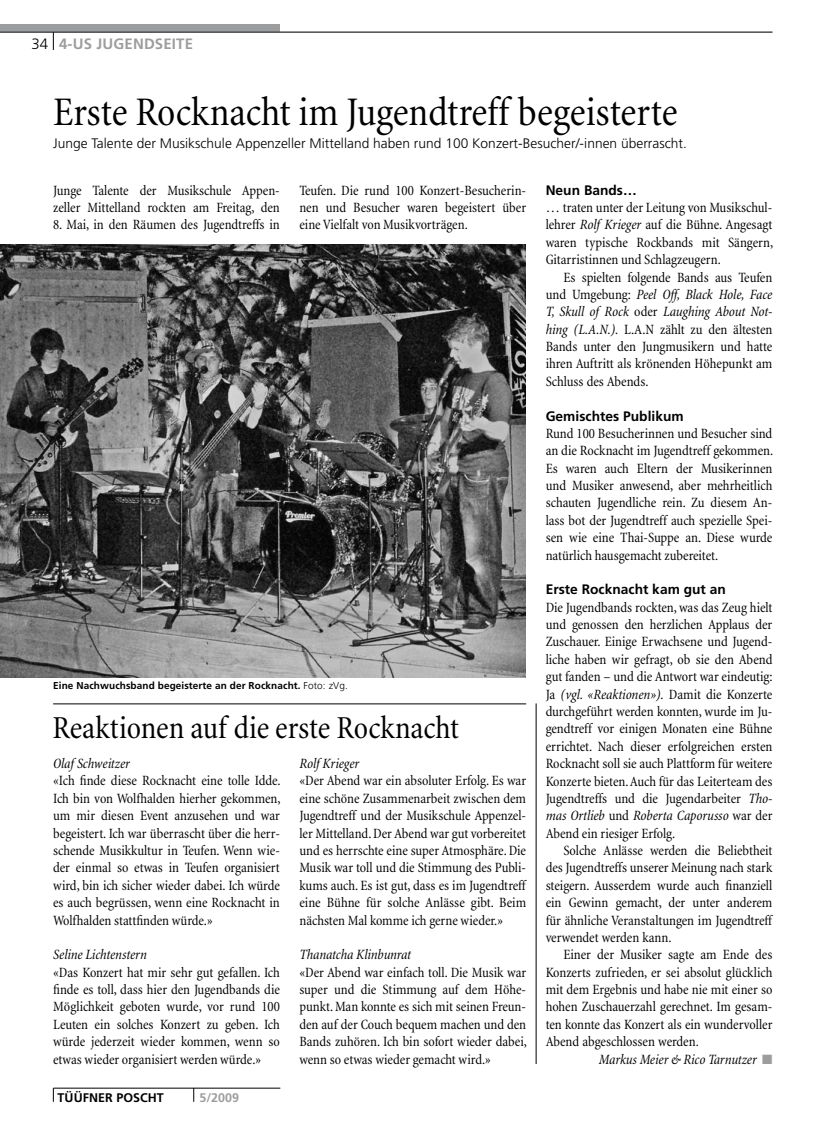
<style>
.page{position:relative;width:815px;height:1134px;background:#fff}
.page>*{position:absolute;margin:0;border:0;box-sizing:border-box;transform-origin:0 0}
.t1{font:condensed 41.25px "Minion";letter-spacing:-.005em;color:#000}
.t2{font:condensed 32.5px "Minion";letter-spacing:-.005em;color:#000}
.t3{font:700 15px "Frutiger";letter-spacing:.01em;color:#9c9d9f}
.t4{font:condensed 14.38px/17.4px "Minion";letter-spacing:-.005em;color:#000;text-align:justify}
.t5{font:italic condensed 14.38px "Minion";letter-spacing:-.01em;color:#000}
.t6{font:300 13.75px "Frutiger";color:#000}
.t7{font:700 13.75px "Frutiger";color:#000}
.t8{font:700 12.5px "Frutiger";letter-spacing:.005em;color:#000}
.t9{font:700 12.5px "Frutiger";color:#9c9d9f}
.t10{font:700 10px "Frutiger";letter-spacing:.01em;color:#000}
.s1{font-weight:300;color:#000}
.s2{font-style:italic}
.s3{color:#9c9d9f}
.s4{font-weight:300}
</style>
<div class="page">
<div style="left:0;top:25px;width:280px;height:7px;background:#9c9d9f"></div>
<hr style="left:0;top:32px;width:772px;height:1px;background:#000">
<svg style="left:53px;top:32px;width:1px;height:18px"></svg>
<hr style="left:54px;top:1088px;width:226px;height:1px;background:#000">
<svg style="left:53px;top:1088px;width:1px;height:14px"></svg>
<svg style="left:194px;top:1088px;width:1px;height:14px"></svg>
<hr style="left:53px;top:704px;width:473px;height:1px;background:#000">
<hr style="left:536px;top:703px;width:1px;height:361px;background:#000">
<img style="left:0;top:245px;width:526px;height:432px">
<p class="t3" style="left:31px;top:35px;width:163px"><span class="s1">34</span> 4-US JUGENDSEITE</p>
<h1 class="t1" style="left:53px;top:90px;width:626px">Erste Rocknacht im Jugendtreff begeisterte</h1>
<p class="t6" style="left:53px;top:136px;width:635px">Junge Talente der Musikschule Appenzeller Mittelland haben rund 100 Konzert-Besucher/-innen überrascht.</p>
<p class="t4" style="left:53px;top:182px;width:228px">Junge Talente der Musikschule Appen&shy;zeller Mittelland rockten am Freitag, den</p>
<p class="t4" style="left:53px;top:217px;width:228px">8. Mai, in den Räumen des Jugendtreffs in</p>
<p class="t4" style="left:299px;top:182px;width:228px">Teufen. Die rund 100 Konzert-Besucherin&shy;nen und Besucher waren begeistert über eine Vielfalt von Musikvorträgen.</p>
<p class="t7" style="left:546px;top:182px;width:93px">Neun Bands…</p>
<p class="t4" style="left:546px;top:199px;width:229px">… traten unter der Leitung von Musikschul&shy;lehrer <span class="s2">Rolf Krieger</span> auf die Bühne. Angesagt waren typische Rockbands mit Sängern, Gitarristinnen und Schlagzeugern.</p>
<p class="t4" style="left:546px;top:269px;width:228px;text-indent:18px">Es spielten folgende Bands aus Teufen und Umgebung: <span class="s2">Peel Off, Black Hole, Face T, Skull of Rock</span> oder <span class="s2">Laughing About Not&shy;hing (L.A.N.).</span> L.A.N zählt zu den ältesten Bands unter den Jungmusikern und hatte ihren Auftritt als krönenden Höhepunkt am Schluss des Abends.</p>
<p class="t7" style="left:546px;top:408px;width:140px">Gemischtes Publikum</p>
<p class="t4" style="left:546px;top:425px;width:229px">Rund 100 Besucherinnen und Besucher sind an die Rocknacht im Jugendtreff gekommen.<br>Es waren auch Eltern der Musikerinnen und Musiker anwesend, aber mehrheitlich schauten Jugendliche rein. Zu diesem An&shy;lass bot der Jugendtreff auch spezielle Spei&shy;sen wie eine Thai-Suppe an. Diese wurde natürlich hausgemacht zubereitet.</p>
<p class="t7" style="left:546px;top:581px;width:182px">Erste Rocknacht kam gut an</p>
<p class="t4" style="left:546px;top:599px;width:229px">Die Jugendbands rockten, was das Zeug hielt und genossen den herzlichen Applaus der Zuschauer. Einige Erwachsene und Jugend&shy;liche haben wir gefragt, ob sie den Abend gut fanden – und die Antwort war eindeutig:<br>Ja <span class="s2">(vgl. «Reaktionen»).</span> Damit die Konzerte durchgeführt werden konnten, wurde im Ju&shy;gendtreff vor einigen Monaten eine Bühne errichtet. Nach dieser erfolgreichen ersten Rocknacht soll sie auch Plattform für weitere Konzerte bieten. Auch für das Leiterteam des Jugendtreffs und die Jugendarbeiter <span class="s2">Tho&shy;mas Ortlieb</span> und <span class="s2">Roberta Caporusso</span> war der Abend ein riesiger Erfolg.</p>
<p class="t4" style="left:546px;top:842px;width:228px;text-indent:18px">Solche Anlässe werden die Beliebtheit des Jugendtreffs unserer Meinung nach stark steigern. Ausserdem wurde auch finanziell ein Gewinn gemacht, der unter anderem für ähnliche Veranstaltungen im Jugendtreff verwendet werden kann.</p>
<p class="t4" style="left:546px;top:946px;width:228px;text-indent:18px">Einer der Musiker sagte am Ende des Konzerts zufrieden, er sei absolut glücklich mit dem Ergebnis und habe nie mit einer so hohen Zuschauerzahl gerechnet. Im gesam&shy;ten konnte das Konzert als ein wundervoller Abend abgeschlossen werden.</p>
<p class="t5" style="left:599px;top:1052px;width:175px">Markus Meier &amp; Rico Tarnutzer <span class="s3">■</span></p>
<p class="t10" style="left:53px;top:680px;width:296px">Eine Nachwuchsband begeisterte an der Rocknacht. <span class="s4">Foto: zVg.</span></p>
<h2 class="t2" style="left:53px;top:711px;width:408px">Reaktionen auf die erste Rocknacht</h2>
<p class="t5" style="left:53px;top:756px;width:78px">Olaf Schweitzer</p>
<p class="t4" style="left:53px;top:773px;width:229px">«Ich finde diese Rocknacht eine tolle Idde.<br>Ich bin von Wolfhalden hierher gekommen, um mir diesen Event anzusehen und war begeistert. Ich war überrascht über die herr&shy;schende Musikkultur in Teufen. Wenn wie&shy;der einmal so etwas in Teufen organisiert wird, bin ich sicher wieder dabei. Ich würde es auch begrüssen, wenn eine Rocknacht in Wolfhalden stattfinden würde.»</p>
<p class="t5" style="left:53px;top:947px;width:95px">Seline Lichtenstern</p>
<p class="t4" style="left:53px;top:964px;width:228px">«Das Konzert hat mir sehr gut gefallen. Ich finde es toll, dass hier den Jugendbands die Möglichkeit geboten wurde, vor rund 100<br>Leuten ein solches Konzert zu geben. Ich würde jederzeit wieder kommen, wenn so etwas wieder organisiert werden würde.»</p>
<p class="t5" style="left:299px;top:756px;width:61px">Rolf Krieger</p>
<p class="t4" style="left:299px;top:773px;width:228px">«Der Abend war ein absoluter Erfolg. Es war eine schöne Zusammenarbeit zwischen dem Jugendtreff und der Musikschule Appenzel&shy;ler Mittelland. Der Abend war gut vorbereitet und es herrschte eine super Atmosphäre. Die Musik war toll und die Stimmung des Publi&shy;kums auch. Es ist gut, dass es im Jugendtreff eine Bühne für solche Anlässe gibt. Beim nächsten Mal komme ich gerne wieder.»</p>
<p class="t5" style="left:299px;top:947px;width:113px">Thanatcha Klinbunrat</p>
<p class="t4" style="left:299px;top:964px;width:229px">«Der Abend war einfach toll. Die Musik war super und die Stimmung auf dem Höhe&shy;punkt. Man konnte es sich mit seinen Freun&shy;den auf der Couch bequem machen und den Bands zuhören. Ich bin sofort wieder dabei, wenn so etwas wieder gemacht wird.»</p>
<p class="t8" style="left:58px;top:1090px;width:108px">TÜÜFNER POSCHT</p>
<p class="t9" style="left:199px;top:1090px;width:41px">5/2009</p>
</div>
